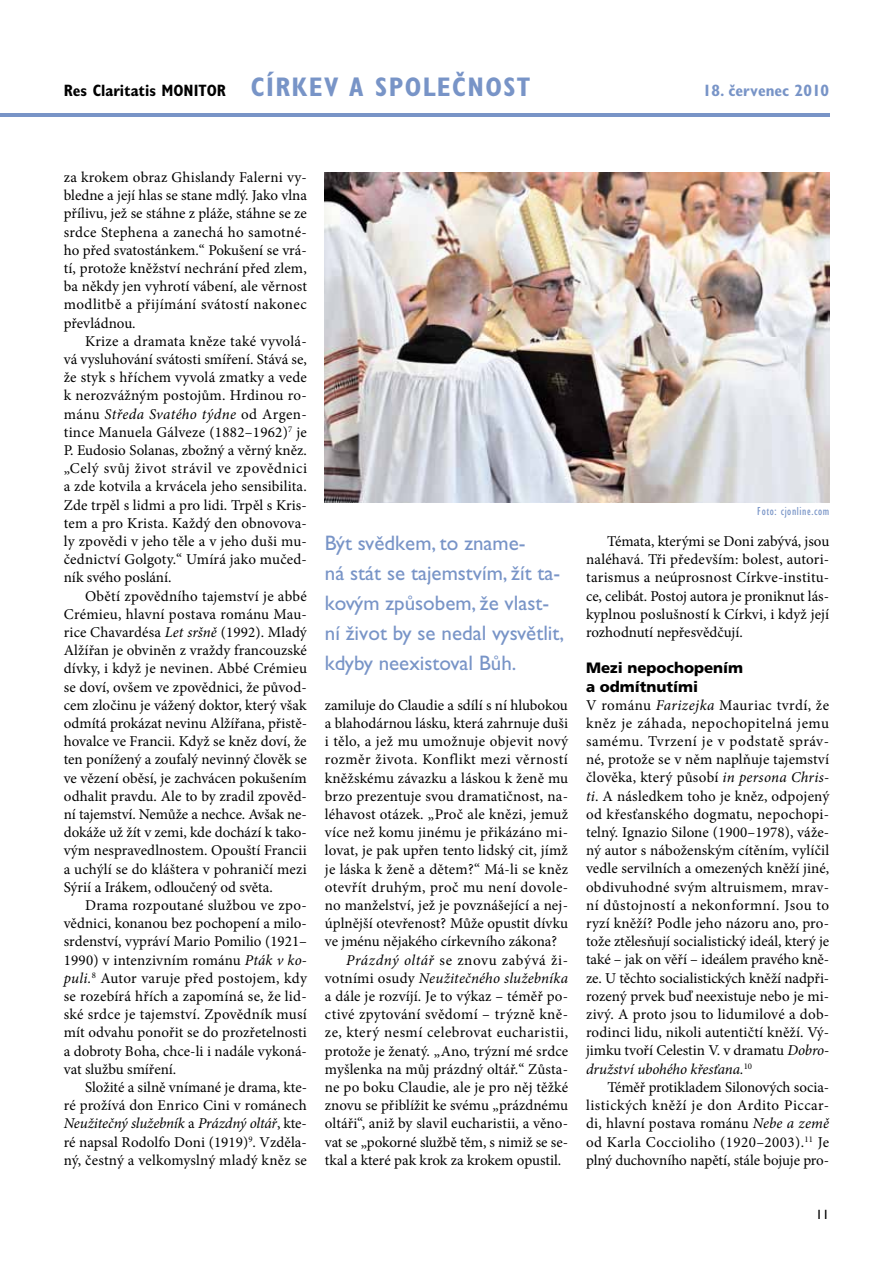
<style>
.page{position:relative;width:893px;height:1263px;background:#fff}
.page>*{position:absolute;margin:0;border:0;box-sizing:border-box;transform-origin:0 0}
.t1{font:700 condensed 27px "Gill Sans Std";color:#7894c7}
.t2{font:21px/30px "Gill Sans Std";color:#7894c7}
.t3{font:700 condensed 16.5px "Gill Sans Std";color:#000}
.t4{font:700 condensed 16.5px "Gill Sans Std";color:#7894c7}
.t5{font:15px/18.1px "Minion Pro";letter-spacing:.005em;color:#000;text-align:justify}
.t6{font:15px "Minion Pro";letter-spacing:.03em;color:#000}
.t7{font:15px "Minion Pro";letter-spacing:.025em;color:#000}
.t8{font:italic 15px "Minion Pro";letter-spacing:.01em;color:#000}
.t9{font:15px "Minion Pro";letter-spacing:.04em;color:#000}
.t10{font:900 15px/18.1px "Frutiger CE";color:#000}
.t11{font:13.5px "Gill Sans Std";color:#000}
.t12{font:condensed 12px "Gill Sans Std";letter-spacing:.05em;color:#7894c7}
.s1{font-style:italic}
.s2{font-style:normal}
</style>
<div class="page">
<hr style="left:0;top:113px;width:829px;height:4px;background:#7894c7">
<img style="left:325px;top:173px;width:505px;height:329px">
<h1 class="t1" style="left:251px;top:71px;width:16px">církev</h1>
<h1 class="t1" style="left:349px;top:71px;width:42px">a spole</h1>
<h1 class="t1" style="left:452px;top:71px;width:32px">čnost</h1>
<p class="t3" style="left:64px;top:81px;width:164px">Res Claritatis MONITOR</p>
<p class="t4" style="left:703px;top:81px;width:128px">18. červenec 2010</p>
<p class="t5" style="left:64px;top:168px;width:245px">za krokem obraz Ghislandy Falerni vy&shy;bledne a její hlas se stane mdlý. Jako vlna přílivu, jež se stáhne z pláže, stáhne se ze srdce Stephena a zanechá ho samotné&shy;ho před svatostánkem.“ Pokušení se vrá&shy;tí, protože kněžství nechrání před zlem, ba někdy jen vyhrotí vábení, ale věrnost modlitbě a přijímání svátostí nakonec převládnou.</p>
<p class="t5" style="left:64px;top:332px;width:245px;text-indent:21px">Krize a dramata kněze také vyvolá&shy;vá vysluhování svátosti smíření. Stává se, že styk s hříchem vyvolá zmatky a vede k nerozvážným postojům. Hrdinou ro&shy;mánu <span class="s1">Středa Svatého týdne</span> od Argen&shy;tince Manuela Gálveze (1882–1962)<sup>7</sup> je P. Eudosio Solanas, zbožný a věrný kněz. „Celý svůj život strávil ve zpovědnici a zde kotvila a krvácela jeho sensibilita.<br>Zde trpěl s lidmi a pro lidi. Trpěl s Kris&shy;tem a pro Krista. Každý den obnovova&shy;ly zpovědi v jeho těle a v jeho duši mu&shy;čednictví Golgoty.“ Umírá jako mučed&shy;ník svého poslání.</p>
<p class="t5" style="left:64px;top:587px;width:245px;text-indent:21px">Obětí zpovědního tajemství je abbé Crémieu, hlavní postava románu Mau&shy;rice Chavardésa <span class="s1">Let sršně</span> (1992). Mladý Alžířan je obviněn z vraždy francouzské dívky, i když je nevinen. Abbé Crémieu se doví, ovšem ve zpovědnici, že původ&shy;cem zločinu je vážený doktor, který však odmítá prokázat nevinu Alžířana, přistě&shy;hovalce ve Francii. Když se kněz doví, že ten ponížený a zoufalý nevinný člověk se ve vězení oběsí, je zachvácen pokušením odhalit pravdu. Ale to by zradil zpověd&shy;ní tajemství. Nemůže a nechce. Avšak ne&shy;dokáže už žít v zemi, kde dochází k tako&shy;vým nespravedlnostem. Opouští Francii a uchýlí se do kláštera v pohraničí mezi Sýrií a Irákem, odloučený od světa.</p>
<p class="t5" style="left:64px;top:896px;width:245px;text-indent:21px">Drama rozpoutané službou ve zpo&shy;vědnici, konanou bez pochopení a milo&shy;srdenství, vypráví Mario Pomilio (1921– 1990) v intenzivním románu <span class="s1">Pták v ko‑ puli.</span><sup>8</sup> Autor varuje před postojem, kdy se rozebírá hřích a zapomíná se, že lid&shy;ské srdce je tajemství. Zpovědník musí mít odvahu ponořit se do prozřetelnosti a dobroty Boha, chce-li i nadále vykoná&shy;vat službu smíření.</p>
<p class="t5" style="left:64px;top:1078px;width:245px;text-indent:21px">Složité a silně vnímané je drama, kte&shy;ré prožívá don Enrico Cini v románech <span class="s1">Neužitečný služebník</span> a <span class="s1">Prázdný oltář</span>, kte&shy;ré napsal Rodolfo Doni (1919)<sup>9</sup>. Vzděla&shy;ný, čestný a velkomyslný mladý kněz se</p>
<h2 class="t2" style="left:325px;top:528px;width:241px">Být svědkem, to zname-<br>ná stát se tajemstvím, žít ta&shy;kovým způsobem, že vlast&shy;ní život by se nedal vysvětlit, kdyby neexistoval Bůh.</h2>
<p class="t5" style="left:325px;top:696px;width:244px">zamiluje do Claudie a sdílí s ní hlubokou</p>
<p class="t5" style="left:325px;top:714px;width:245px">a blahodárnou lásku, která zahrnuje duši</p>
<p class="t5" style="left:325px;top:732px;width:245px">i tělo, a jež mu umožnuje objevit nový</p>
<p class="t6" style="left:325px;top:749px;width:245px">rozměr života. Konflikt mezi věrností</p>
<p class="t5" style="left:325px;top:769px;width:245px">kněžskému závazku a láskou k ženě mu</p>
<p class="t5" style="left:325px;top:787px;width:245px">brzo prezentuje svou dramatičnost, na-</p>
<p class="t5" style="left:325px;top:805px;width:245px">léhavost otázek. „Proč ale knězi, jemuž</p>
<p class="t5" style="left:325px;top:823px;width:245px">více než komu jinému je přikázáno mi-</p>
<p class="t5" style="left:325px;top:841px;width:244px">lovat, je pak upřen tento lidský cit, jímž</p>
<p class="t5" style="left:325px;top:860px;width:245px">je láska k ženě a dětem?“ Má-li se kněz</p>
<p class="t7" style="left:325px;top:877px;width:245px">otevřít druhým, proč mu není dovole-</p>
<p class="t5" style="left:325px;top:896px;width:243px">no manželství, jež je povznášející a nej-</p>
<p class="t5" style="left:325px;top:914px;width:245px">úplnější otevřenost? Může opustit dívku</p>
<p class="t5" style="left:325px;top:932px;width:234px">ve jménu nějakého církevního zákona?</p>
<p class="t9" style="left:346px;top:950px;width:223px"><span class="s1">Prázdný oltář</span> se znovu zabývá ži-</p>
<p class="t8" style="left:325px;top:968px;width:245px"><span class="s2">votními osudy</span> Neužitečného služebníka</p>
<p class="t5" style="left:325px;top:987px;width:245px">a dále je rozvíjí. Je to výkaz – téměř po-</p>
<p class="t7" style="left:325px;top:1004px;width:245px">ctivé zpytování svědomí – trýzně kně-</p>
<p class="t6" style="left:325px;top:1022px;width:245px">ze, který nesmí celebrovat eucharistii,</p>
<p class="t5" style="left:325px;top:1042px;width:245px">protože je ženatý. „Ano, trýzní mé srdce</p>
<p class="t5" style="left:325px;top:1060px;width:245px">myšlenka na můj prázdný oltář.“ Zůsta-</p>
<p class="t5" style="left:325px;top:1078px;width:245px">ne po boku Claudie, ale je pro něj těžké</p>
<p class="t5" style="left:325px;top:1096px;width:245px">znovu se přiblížit ke svému „prázdnému</p>
<p class="t5" style="left:325px;top:1114px;width:245px">oltáři“, aniž by slavil eucharistii, a věno-</p>
<p class="t5" style="left:325px;top:1133px;width:245px">vat se „pokorné službě těm, s nimiž se se-</p>
<p class="t5" style="left:325px;top:1151px;width:238px">tkal a které pak krok za krokem opustil.</p>
<p class="t12" style="left:757px;top:505px;width:73px">Foto: cjonline.com</p>
<p class="t5" style="left:586px;top:532px;width:245px;text-indent:21px">Témata, kterými se Doni zabývá, jsou naléhavá. Tři především: bolest, autori&shy;tarismus a neúprosnost Církve-institu&shy;ce, celibát. Postoj autora je proniknut lás&shy;kyplnou poslušností k Církvi, i když její rozhodnutí nepřesvědčují.</p>
<p class="t10" style="left:586px;top:659px;width:159px">Mezi nepochopením a odmítnutími</p>
<p class="t5" style="left:586px;top:696px;width:245px">V románu <span class="s1">Farizejka</span> Mauriac tvrdí, že kněz je záhada, nepochopitelná jemu samému. Tvrzení je v podstatě správ&shy;né, protože se v něm naplňuje tajemství člověka, který působí <span class="s1">in persona Chris‑ ti</span>. A následkem toho je kněz, odpojený od křesťanského dogmatu, nepochopi&shy;telný. Ignazio Silone (1900–1978), váže&shy;ný autor s náboženským cítěním, vylíčil vedle servilních a omezených kněží jiné, obdivuhodné svým altruismem, mrav&shy;ní důstojností a nekonformní. Jsou to ryzí kněží? Podle jeho názoru ano, pro&shy;tože ztělesňují socialistický ideál, který je také – jak on věří – ideálem pravého kně&shy;ze. U těchto socialistických kněží nadpři&shy;rozený prvek buď neexistuje nebo je mi&shy;zivý. A proto jsou to lidumilové a dob&shy;rodinci lidu, nikoli autentičtí kněží. Vý&shy;jimku tvoří Celestin V. v dramatu <span class="s1">Dobro‑ družství ubohého křesťana.</span><sup>10</sup></p>
<p class="t5" style="left:586px;top:1078px;width:245px;text-indent:21px">Téměř protikladem Silonových socia&shy;listických kněží je don Ardito Piccar&shy;di, hlavní postava románu <span class="s1">Nebe a země </span>od Karla Coccioliho (1920–2003).<sup>11</sup> Je plný duchovního napětí, stále bojuje pro-</p>
<p class="t11" style="left:816px;top:1207px;width:15px">11</p>
</div>
